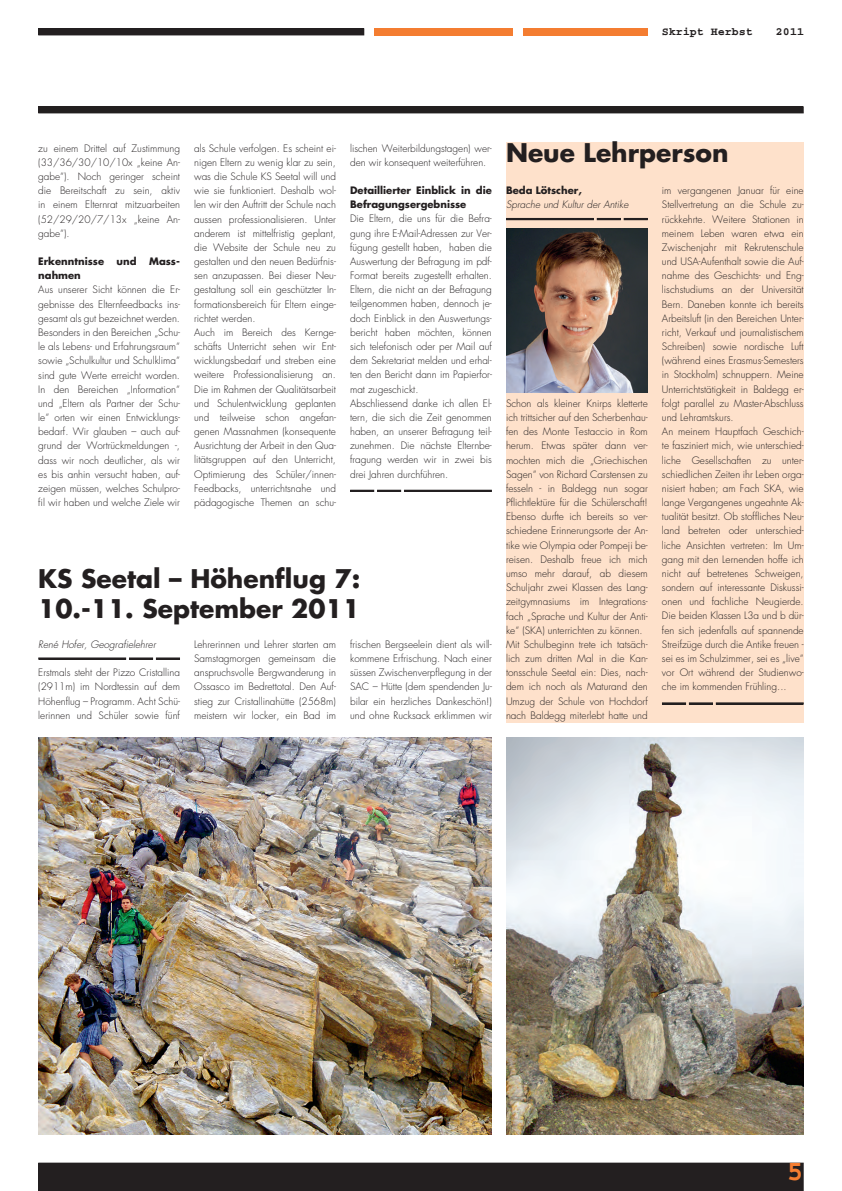
<style>
.page{position:relative;width:842px;height:1191px;background:#fff}
.page>*{position:absolute;margin:0;border:0;box-sizing:border-box;transform-origin:0 0}
.t1{font:700 28px "Courier HP";color:#f47d31}
.t2{font:700 25px/30px "Futura Std";color:#231f20}
.t3{font:700 11px "Courier HP";color:#231f20;scale:1.06 1}
.t4{font:300 10px/14.2px "Futura Std";color:#231f20}
.t5{font:700 10px/14.2px "Futura Std";color:#231f20}
.t6{font:italic 300 10px "Futura Std";color:#231f20}
</style>
<div class="page">
<img style="left:38px;top:737px;width:454px;height:397px">
<img style="left:506px;top:737px;width:298px;height:397px">
<div style="left:506px;top:142px;width:298px;height:42px;background:#fee1cb"></div>
<div style="left:506px;top:184px;width:298px;height:539px;background:#fee1cb"></div>
<div style="left:506px;top:218px;width:88px;height:2px;border:1px solid #231f20"></div>
<div style="left:597px;top:218px;width:24px;height:2px;border:1px solid #231f20"></div>
<div style="left:624px;top:218px;width:24px;height:2px;border:1px solid #231f20"></div>
<img style="left:506px;top:228px;width:142px;height:165px">
<div style="left:716px;top:702px;width:88px;height:2px;border:1px solid #231f20"></div>
<svg style="left:686px;top:703px;width:26px;height:1px"></svg>
<div style="left:662px;top:702px;width:24px;height:2px;border:1px solid #231f20"></div>
<div style="left:404px;top:490px;width:88px;height:2px;border:1px solid #231f20"></div>
<div style="left:377px;top:490px;width:24px;height:2px;border:1px solid #231f20"></div>
<svg style="left:374px;top:490px;width:27px;height:1px"></svg>
<div style="left:350px;top:490px;width:24px;height:2px;border:1px solid #231f20"></div>
<div style="left:38px;top:657px;width:88px;height:3px;border:1px solid #231f20"></div>
<div style="left:129px;top:657px;width:24px;height:3px;border:1px solid #231f20"></div>
<svg style="left:129px;top:658px;width:27px;height:1px"></svg>
<div style="left:156px;top:657px;width:24px;height:3px;border:1px solid #231f20"></div>
<div style="left:38px;top:1162px;width:766px;height:29px;background:#231f20"></div>
<div style="left:39px;top:29px;width:325px;height:6px;background:#231f20"></div>
<div style="left:38px;top:28px;width:326px;height:7px;border:1px solid #231f20"></div>
<div style="left:523px;top:28px;width:125px;height:7px;background:#f47d31"></div>
<div style="left:374px;top:28px;width:139px;height:7px;background:#f47d31"></div>
<div style="left:39px;top:107px;width:764px;height:6px;background:#231f20"></div>
<div style="left:38px;top:106px;width:766px;height:7px;border:1px solid #231f20"></div>
<p class="t3" style="left:662px;top:26px;width:87px">Skript Herbst</p>
<p class="t3" style="left:776px;top:26px;width:28px">2011</p>
<p class="t4" style="left:38px;top:141px;width:143px;text-align:justify">zu einem Drittel auf Zustimmung (33/36/30/10/10x „keine An&shy;gabe“). Noch geringer scheint die Bereitschaft zu sein, aktiv in einem Elternrat mitzuarbeiten (52/29/20/7/13x „keine An&shy;gabe“).</p>
<p class="t5" style="left:38px;top:254px;width:67px">Erkenntnisse</p>
<p class="t5" style="left:117px;top:254px;width:22px">und</p>
<p class="t5" style="left:149px;top:254px;width:32px">Mass-</p>
<p class="t5" style="left:38px;top:268px;width:44px">nahmen</p>
<p class="t4" style="left:38px;top:283px;width:143px;text-align:justify">Aus unserer Sicht können die Er&shy;gebnisse des Elternfeedbacks ins&shy;gesamt als gut bezeichnet werden.<br>Besonders in den Bereichen „Schu&shy;le als Lebens- und Erfahrungsraum“ sowie „Schulkultur und Schulklima“ sind gute Werte erreicht worden.<br>In den Bereichen „Information“ und „Eltern als Partner der Schu&shy;le“ orten wir einen Entwicklungs&shy;bedarf. Wir glauben – auch auf&shy;grund der Wortrückmeldungen -, dass wir noch deutlicher, als wir es bis anhin versucht haben, auf&shy;zeigen müssen, welches Schulpro&shy;fil wir haben und welche Ziele wir</p>
<p class="t4" style="left:194px;top:141px;width:143px">als Schule verfolgen. Es scheint ei&shy;nigen Eltern zu wenig klar zu sein, was die Schule KS Seetal will und wie sie funktioniert. Deshalb wol&shy;len wir den Auftritt der Schule nach aussen professionalisieren. Unter anderem ist mittelfristig geplant, die Website der Schule neu zu gestalten und den neuen Bedürfnis&shy;sen anzupassen. Bei dieser Neu&shy;gestaltung soll ein geschützter In&shy;formationsbereich für Eltern einge&shy;richtet werden.<br>Auch im Bereich des Kernge&shy;schäfts Unterricht sehen wir Ent&shy;wicklungsbedarf und streben eine weitere Professionalisierung an.<br>Die im Rahmen der Qualitätsarbeit und Schulentwicklung geplanten und teilweise schon angefan&shy;genen Massnahmen (konsequente<br>Ausrichtung der Arbeit in den Qua&shy;litätsgruppen auf den Unterricht,<br>Optimierung des Schüler/innen-<br>Feedbacks, unterrichtsnahe und pädagogische Themen an schu-</p>
<p class="t4" style="left:350px;top:141px;width:143px">lischen Weiterbildungstagen) wer&shy;den wir konsequent weiterführen.</p>
<p class="t5" style="left:350px;top:183px;width:143px">Detaillierter Einblick in die<br>Befragungsergebnisse</p>
<p class="t4" style="left:350px;top:212px;width:143px">Die Eltern, die uns für die Befra&shy;gung ihre E-Mail-Adressen zur Ver&shy;fügung gestellt haben, haben die<br>Auswertung der Befragung im pdf-<br>Format bereits zugestellt erhalten.<br>Eltern, die nicht an der Befragung teilgenommen haben, dennoch je&shy;doch Einblick in den Auswertungs&shy;bericht haben möchten, können sich telefonisch oder per Mail auf dem Sekretariat melden und erhal&shy;ten den Bericht dann im Papierfor&shy;mat zugeschickt.<br>Abschliessend danke ich allen El&shy;tern, die sich die Zeit genommen haben, an unserer Befragung teil&shy;zunehmen. Die nächste Elternbe&shy;fragung werden wir in zwei bis drei Jahren durchführen.</p>
<h2 class="t2" style="left:38px;top:563px;width:323px">KS Seetal – Höhenflug 7:<br>10.-11. September 2011</h2>
<p class="t6" style="left:38px;top:638px;width:119px">René Hofer, Geografielehrer</p>
<p class="t4" style="left:38px;top:666px;width:143px;text-align:justify">Erstmals steht der Pizzo Cristallina (2911m) im Nordtessin auf dem Höhenflug – Programm. Acht Schü&shy;lerinnen und Schüler sowie fünf</p>
<p class="t4" style="left:194px;top:637px;width:143px;text-align:justify">Lehrerinnen und Lehrer starten am Samstagmorgen gemeinsam die anspruchsvolle Bergwanderung in Ossasco im Bedrettotal. Den Auf&shy;stieg zur Cristallinahütte (2568m) meistern wir locker, ein Bad im</p>
<p class="t4" style="left:350px;top:637px;width:143px;text-align:justify">frischen Bergseelein dient als will&shy;kommene Erfrischung. Nach einer süssen Zwischenverpflegung in der SAC – Hütte (dem spendenden Ju&shy;bilar ein herzliches Dankeschön!) und ohne Rucksack erklimmen wir</p>
<h2 class="t2" style="left:506px;top:138px;width:224px">Neue Lehrperson</h2>
<p class="t5" style="left:506px;top:183px;width:77px">Beda Lötscher,</p>
<p class="t6" style="left:506px;top:199px;width:124px">Sprache und Kultur der Antike</p>
<p class="t4" style="left:662px;top:184px;width:143px">im vergangenen Januar für eine Stellvertretung an die Schule zu&shy;rückkehrte. Weitere Stationen in meinem Leben waren etwa ein Zwischenjahr mit Rekrutenschule und USA-Aufenthalt sowie die Auf&shy;nahme des Geschichts- und Eng&shy;lischstudiums an der Universität Bern. Daneben konnte ich bereits Arbeitsluft (in den Bereichen Unter&shy;richt, Verkauf und journalistischem Schreiben) sowie nordische Luft (während eines Erasmus-Semesters in Stockholm) schnuppern. Meine Unterrichtstätigkeit in Baldegg er&shy;folgt parallel zu Master-Abschluss und Lehramtskurs.<br>An meinem Hauptfach Geschich&shy;te fasziniert mich, wie unterschied&shy;liche Gesellschaften zu unter&shy;schiedlichen Zeiten ihr Leben orga&shy;nisiert haben; am Fach SKA, wie lange Vergangenes ungeahnte Ak&shy;tualität besitzt. Ob stoffliches Neu&shy;land betreten oder unterschied&shy;liche Ansichten vertreten: Im Um&shy;gang mit den Lernenden hoffe ich nicht auf betretenes Schweigen, sondern auf interessante Diskussi&shy;onen und fachliche Neugierde.<br>Die beiden Klassen L3a und b dür&shy;fen sich jedenfalls auf spannende Streifzüge durch die Antike freuen - sei es im Schulzimmer, sei es „live“ vor Ort während der Studienwo&shy;che im kommenden Frühling...</p>
<p class="t4" style="left:506px;top:396px;width:143px">Schon als kleiner Knirps kletterte ich trittsicher auf den Scherbenhau&shy;fen des Monte Testaccio in Rom herum. Etwas später dann ver&shy;mochten mich die „Griechischen<br>Sagen“ von Richard Carstensen zu fesseln - in Baldegg nun sogar<br>Pflichtlektüre für die Schülerschaft!<br>Ebenso durfte ich bereits so ver&shy;schiedene Erinnerungsorte der An&shy;tike wie Olympia oder Pompeji be&shy;reisen. Deshalb freue ich mich umso mehr darauf, ab diesem<br>Schuljahr zwei Klassen des Lang&shy;zeitgymnasiums im Integrations&shy;fach „Sprache und Kultur der Anti&shy;ke“ (SKA) unterrichten zu können.<br>Mit Schulbeginn trete ich tatsäch&shy;lich zum dritten Mal in die Kan&shy;tonsschule Seetal ein: Dies, nach&shy;dem ich noch als Maturand den<br>Umzug der Schule von Hochdorf nach Baldegg miterlebt hatte und</p>
<h1 class="t1" style="left:787px;top:1155px;width:18px">5</h1>
</div>
